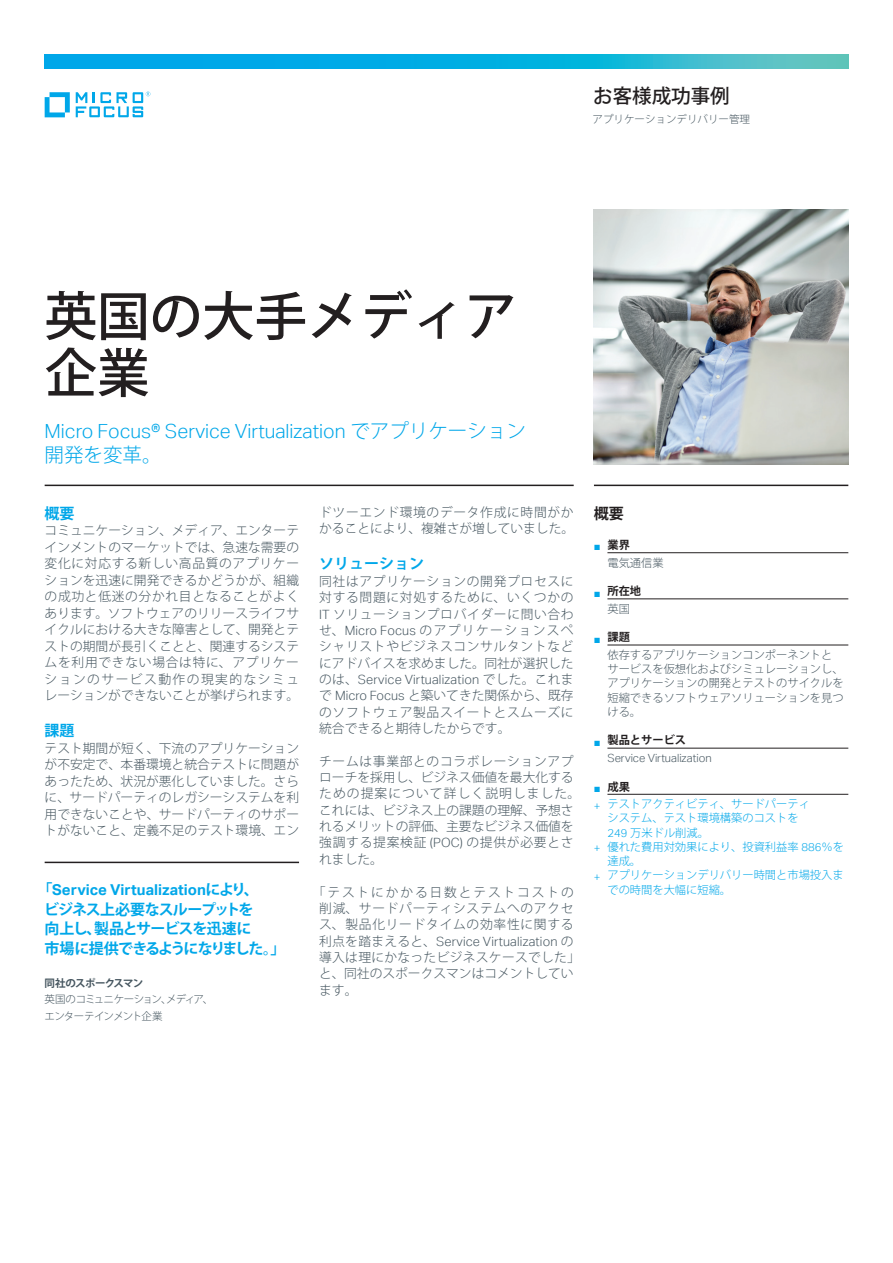
<style>
.page{position:relative;width:893px;height:1263px;background:#fff}
.page>*{position:absolute;margin:0;border:0;box-sizing:border-box;transform-origin:0 0}
.headline_35_38{font:500 52.5px/57px "Koz Go Pro";color:#231f20}
.intro1_13_16-light_b{font:300 19.5px/24px "Aktiv Grotesk";color:#00a7e9}
.collateral_name_13_1{font:500 19.5px "Koz Go Pro";color:#231f20}
.pull_quote_10_13-blu{font:700 15px/19.5px "Koz Go Pro";letter-spacing:-.06em;color:#00a7e9}
.subhead_10_13-blue{font:700 15px "Koz Go Pro";color:#00a7e9}
.subhead_10_13{font:700 15px "Koz Go Pro";color:#231f20}
.body_8_5_11-grey{font:300 12.75px/16.5px "Koz Go Pro";letter-spacing:.025em;color:#45555f;text-align:justify}
.body_8_5_11-grey-2{font:300 12.75px/16.4px "Koz Go Pro";letter-spacing:.055em;color:#45555f}
.body_8_5_11-grey-3{font:300 12.75px/16.4px "Koz Go Pro";color:#45555f}
.t1{font:300 11.25px/14.2px "Koz Go Pro";color:#00a7e9}
.caption_7_5_9_5_inde{font:300 11.25px/14.2px "Koz Go Pro";color:#45555f}
.t2{font:700 11.25px "Koz Go Pro";color:#231f20}
.caption_7_5_9_5_inde-2{font:300 11.25px "Aktiv Grotesk";color:#45555f}
.quote_title_7_11-gre{font:300 10.5px/16.5px "Koz Go Pro";letter-spacing:-.06em;color:#45555f}
.caption_7_9_5-grey{font:300 10.5px "Koz Go Pro";color:#45555f}
.quote_name_caps_7_11{font:700 10.5px "Koz Go Pro";letter-spacing:-.06em;color:#45555f}
.s1{font-family:"Koz Go Pro"}
.s2{font-family:"Aktiv Grotesk"}
.s3{font-family:"Arial";font-weight:400;color:#00a7e9}
</style>
<div class="page">
<hr style="left:45px;top:485px;width:529px;height:1px;background:#231f20">
<hr style="left:594px;top:485px;width:254px;height:1px;background:#231f20">
<hr style="left:607px;top:552px;width:241px;height:1px;background:#231f20">
<hr style="left:607px;top:599px;width:241px;height:1px;background:#231f20">
<hr style="left:607px;top:645px;width:241px;height:1px;background:#231f20">
<hr style="left:607px;top:748px;width:241px;height:1px;background:#231f20">
<hr style="left:607px;top:794px;width:241px;height:1px;background:#231f20">
<hr style="left:45px;top:862px;width:254px;height:1px;background:#231f20">
<svg style="left:45px;top:92px;width:25px;height:25px"></svg>
<svg style="left:76px;top:92px;width:74px;height:25px"></svg>
<svg style="left:45px;top:54px;width:803px;height:15px"></svg>
<img style="left:594px;top:210px;width:254px;height:254px">
<p class="collateral_name_13_1" style="left:593px;top:83px;width:138px">お客様成功事例</p>
<p class="caption_7_9_5-grey" style="left:593px;top:112px;width:159px">アプリケーションデリバリー管理</p>
<p class="headline_35_38" style="left:45px;top:290px;width:474px">英国の大手メディア企業</p>
<p class="intro1_13_16-light_b" style="left:45px;top:419px;width:483px">Micro Focus® Service Virtualization <span class="s1">でアプリケーション開発を変革。</span></p>
<p class="subhead_10_13-blue" style="left:45px;top:503px;width:32px">概要</p>
<p class="body_8_5_11-grey" style="left:45px;top:522px;width:256px">コミュニケーション、メディア、エンターテインメントのマーケットでは、急速な需要の変化に対応する新しい高品質のアプリケーションを迅速に開発できるかどうかが、組織の成功と低迷の分かれ目となることがよくあります。ソフトウェアのリリースライフサイクルにおける大きな障害として、開発とテストの期間が長引くことと、関連するシステムを利用できない場合は特に、アプリケーションのサービス動作の現実的なシミュレーションができないことが挙げられます。</p>
<p class="subhead_10_13-blue" style="left:45px;top:721px;width:32px">課題</p>
<p class="body_8_5_11-grey" style="left:45px;top:740px;width:256px">テスト期間が短く、下流のアプリケーションが不安定で、本番環境と統合テストに問題があったため、状況が悪化していました。さらに、サードパーティのレガシーシステムを利用できないことや、サードパーティのサポートがないこと、定義不足のテスト環境、エン</p>
<p class="pull_quote_10_13-blu" style="left:44px;top:881px;width:243px;text-indent:-7px">「<span class="s2">Service Virtualization</span>により、<br>ビジネス上必要なスループットを<br>向上し、製品とサービスを迅速に<br>市場に提供できるようになりました。」</p>
<p class="quote_name_caps_7_11" style="left:45px;top:976px;width:100px">同社のスポークスマン</p>
<p class="quote_title_7_11-gre" style="left:45px;top:991px;width:170px">英国のコミュニケーション、メディア、エンターテインメント企業</p>
<p class="body_8_5_11-grey-2" style="left:319px;top:504px;width:256px">ドツーエンド環境のデータ作成に時間がかかることにより、複雑さが増していました。</p>
<p class="subhead_10_13-blue" style="left:319px;top:554px;width:106px">ソリューション</p>
<p class="body_8_5_11-grey" style="left:319px;top:573px;width:256px">同社はアプリケーションの開発プロセスに対する問題に対処するために、いくつかの<span class="s2">IT</span> ソリューションプロバイダーに問い合わせ、<span class="s2">Micro Focus</span> のアプリケーションスペシャリストやビジネスコンサルタントなどにアドバイスを求めました。同社が選択したのは、<span class="s2">Service Virtualization</span> でした。これまで <span class="s2">Micro Focus</span> と築いてきた関係から、既存のソフトウェア製品スイートとスムーズに統合できると期待したからです。</p>
<p class="body_8_5_11-grey-3" style="left:319px;top:753px;width:262px">チームは事業部とのコラボレーションアプローチを採用し、ビジネス価値を最大化するための提案について詳しく説明しました。これには、ビジネス上の課題の理解、予想されるメリットの評価、主要なビジネス価値を強調する提案検証 <span class="s2">(POC)</span> の提供が必要とされました。</p>
<p class="body_8_5_11-grey-2" style="left:319px;top:884px;width:262px;text-indent:-6px">「テストにかかる日数とテストコストの削減、サードパーティシステムへのアクセス、製品化リードタイムの効率性に関する利点を踏まえると、<span class="s2">Service Virtualization</span> の導入は理にかなったビジネスケースでした」と、同社のスポークスマンはコメントしています。</p>
<p class="subhead_10_13" style="left:594px;top:503px;width:31px">概要</p>
<p class="t2" style="left:594px;top:538px;width:37px"><span class="s3">■</span> 業界</p>
<p class="caption_7_5_9_5_inde" style="left:607px;top:555px;width:58px">電気通信業</p>
<p class="t2" style="left:594px;top:584px;width:49px"><span class="s3">■</span> 所在地</p>
<p class="caption_7_5_9_5_inde" style="left:607px;top:602px;width:24px">英国</p>
<p class="t2" style="left:594px;top:630px;width:37px"><span class="s3">■</span> 課題</p>
<p class="caption_7_5_9_5_inde" style="left:607px;top:648px;width:238px">依存するアプリケーションコンポーネントとサービスを仮想化およびシミュレーションし、アプリケーションの開発とテストのサイクルを短縮できるソフトウェアソリューションを見つける。</p>
<p class="t2" style="left:594px;top:733px;width:94px"><span class="s3">■</span> 製品とサービス</p>
<p class="caption_7_5_9_5_inde-2" style="left:607px;top:752px;width:106px">Service Virtualization</p>
<p class="t2" style="left:594px;top:779px;width:37px"><span class="s3">■</span> 成果</p>
<p class="t1" style="left:607px;top:797px;width:204px;text-indent:-14px"><span class="s2">+</span> テストアクティビティ、サードパーティシステム、テスト環境構築のコストを<br><span class="s2">249</span> 万米ドル削減。</p>
<p class="t1" style="left:607px;top:840px;width:238px;text-indent:-14px"><span class="s2">+</span> 優れた費用対効果により、投資利益率 <span class="s2">886</span>％を達成。</p>
<p class="t1" style="left:607px;top:868px;width:238px;text-indent:-14px"><span class="s2">+</span> アプリケーションデリバリー時間と市場投入までの時間を大幅に短縮。</p>
</div>
